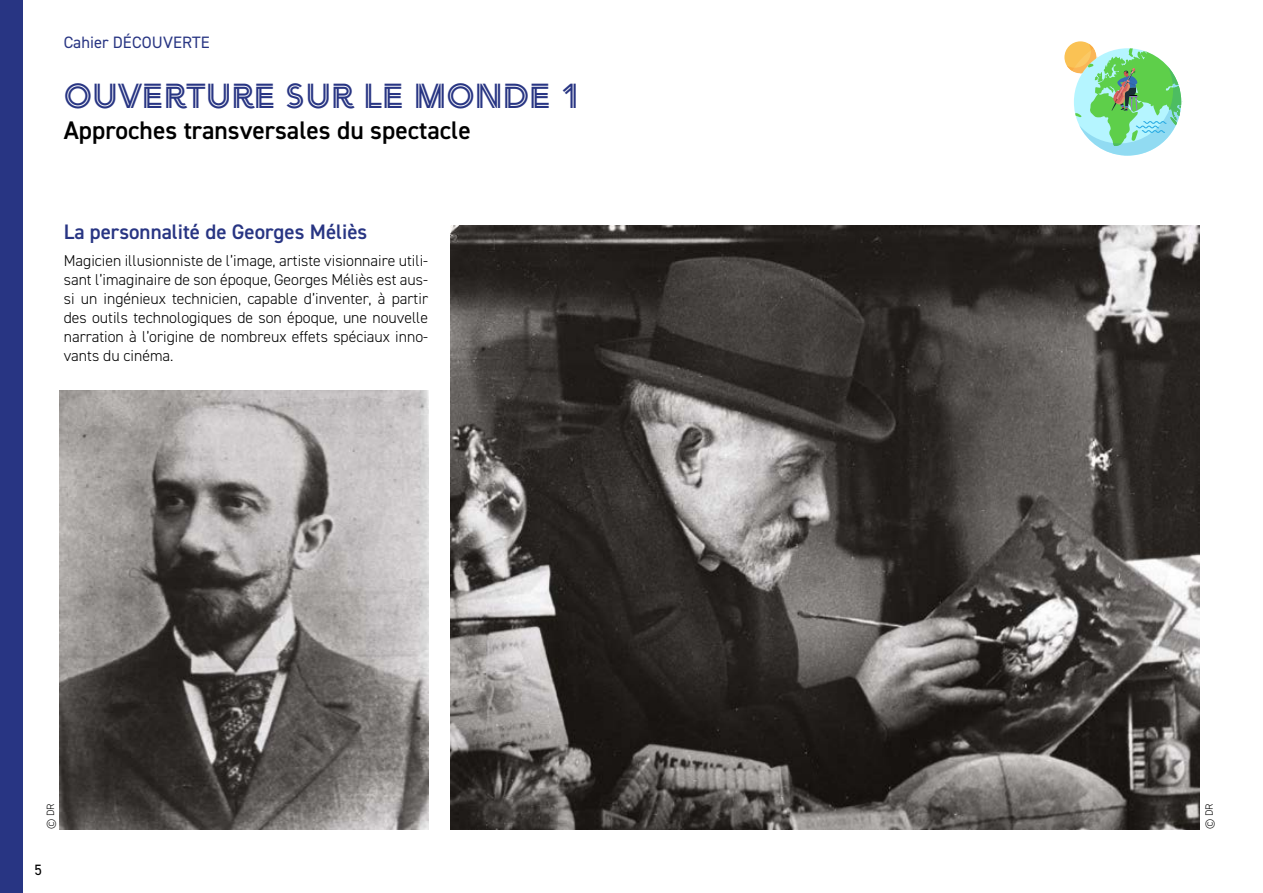
<style>
.page{position:relative;width:1263px;height:893px;background:#fff}
.page>*{position:absolute;margin:0;border:0;box-sizing:border-box;transform-origin:0 0}
.t1{font:34.5px "Arya Double";color:#283583}
.t2{font:600 25.5px "DIN2014";color:#000}
.t3{font:600 21px "DIN2014";color:#283583}
.t4{font:16.5px "DIN2014";letter-spacing:.01em;color:#283583}
.t5{font:300 15.75px/18.9px "DIN2014";color:#000;text-align:justify}
.t6{font:15px "DIN2014";color:#000}
.t7{font:300 10.5px "DIN2014";color:#000}
</style>
<div class="page">
<svg style="left:1064px;top:41px;width:119px;height:115px"></svg>
<div style="left:0;top:0;width:22px;height:893px;background:#283583"></div>
<img style="left:451px;top:225px;width:748px;height:604px">
<img style="left:60px;top:391px;width:368px;height:438px">
<p class="t4" style="left:64px;top:32px;width:148px">Cahier DÉCOUVERTE</p>
<h1 class="t1" style="left:64px;top:75px;width:519px">OUVERTURE SUR LE MONDE 1</h1>
<h2 class="t2" style="left:64px;top:113px;width:408px">Approches transversales du spectacle</h2>
<h3 class="t3" style="left:64px;top:218px;width:305px">La personnalité de Georges Méliès</h3>
<p class="t5" style="left:64px;top:251px;width:366px">Magicien illusionniste de l’image, artiste visionnaire utili&shy;sant l’imaginaire de son époque, Georges Méliès est aus&shy;si un ingénieux technicien, capable d’inventer, à partir des outils technologiques de son époque, une nouvelle narration à l’origine de nombreux effets spéciaux inno&shy;vants du cinéma.</p>
<p class="t7" style="left:44px;top:829px;width:27px;rotate:-90deg">© DR</p>
<p class="t7" style="left:1203px;top:829px;width:27px;rotate:-90deg">© DR</p>
<p class="t6" style="left:35px;top:860px;width:9px">5</p>
</div>
